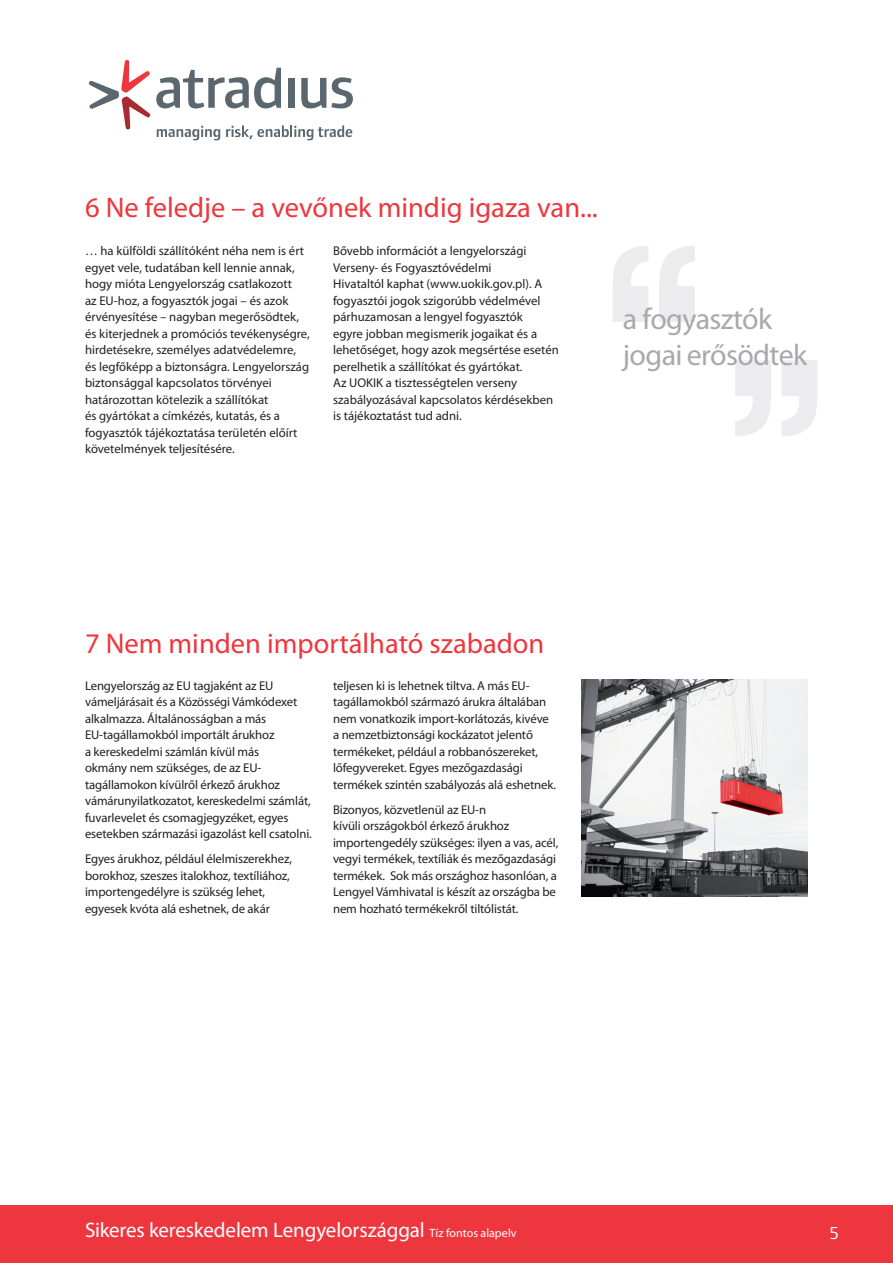
<style>
.page{position:relative;width:893px;height:1263px;background:#fff}
.page>*{position:absolute;margin:0;border:0;box-sizing:border-box;transform-origin:0 0}
.t1{font:30px/36px "Myriad Pro";letter-spacing:-.02em;color:#a8a9ad}
.t2{font:28.5px "Myriad Pro";color:#ee363e}
.t3{font:21px "Myriad Pro";letter-spacing:-.005em;color:#fff}
.t4{font:18px "Foundry Form Sans";color:#fff}
.t5{font:12.75px/16.5px "Myriad Pro";letter-spacing:-.01em;color:#231f20}
.s1{font-size:12px}
</style>
<div class="page">
<div style="left:0;top:1205px;width:893px;height:58px;background:#ee363e"></div>
<svg style="left:89px;top:60px;width:264px;height:80px"></svg>
<img style="left:581px;top:680px;width:227px;height:216px">
<svg style="left:735px;top:360px;width:82px;height:76px"></svg>
<svg style="left:613px;top:246px;width:82px;height:76px"></svg>
<p class="t2" style="left:85px;top:190px;width:514px">6 Ne feledje – a vevőnek mindig igaza van...</p>
<p class="t5" style="left:85px;top:243px;width:226px">… ha külföldi szállítóként néha nem is ért egyet vele, tudatában kell lennie annak, hogy mióta Lengyelország csatlakozott<br>az EU-hoz, a fogyasztók jogai – és azok érvényesítése – nagyban megerősödtek, és kiterjednek a promóciós tevékenységre, hirdetésekre, személyes adatvédelemre, és legfőképp a biztonságra. Lengyelország biztonsággal kapcsolatos törvényei határozottan kötelezik a szállítókat<br>és gyártókat a címkézés, kutatás, és a fogyasztók tájékoztatása területén előírt követelmények teljesítésére.</p>
<p class="t5" style="left:333px;top:243px;width:227px">Bővebb információt a lengyelországi Verseny- és Fogyasztóvédelmi<br>Hivataltól kaphat (www.uokik.gov.pl). A fogyasztói jogok szigorúbb védelmével párhuzamosan a lengyel fogyasztók<br>egyre jobban megismerik jogaikat és a lehetőséget, hogy azok megsértése esetén perelhetik a szállítókat és gyártókat.<br>Az UOKIK a tisztességtelen verseny szabályozásával kapcsolatos kérdésekben is tájékoztatást tud adni.</p>
<p class="t1" style="left:623px;top:301px;width:186px">a fogyasztók jogai erősödtek</p>
<p class="t2" style="left:85px;top:626px;width:461px">7 Nem minden importálható szabadon</p>
<p class="t5" style="left:85px;top:677px;width:228px">Lengyelország az EU tagjaként az EU vámeljárásait és a Közösségi Vámkódexet alkalmazza. Általánosságban a más EU-tagállamokból importált árukhoz<br>a kereskedelmi számlán kívül más<br>okmány nem szükséges, de az EU&shy;tagállamokon kívülről érkező árukhoz vámárunyilatkozatot, kereskedelmi számlát, fuvarlevelet és csomagjegyzéket, egyes esetekben származási igazolást kell csatolni.</p>
<p class="t5" style="left:85px;top:850px;width:208px">Egyes árukhoz, például élelmiszerekhez, borokhoz, szeszes italokhoz, textíliához, importengedélyre is szükség lehet, egyesek kvóta alá eshetnek, de akár</p>
<p class="t5" style="left:333px;top:677px;width:225px">teljesen ki is lehetnek tiltva. A más EU&shy;tagállamokból származó árukra általában nem vonatkozik import-korlátozás, kivéve a nemzetbiztonsági kockázatot jelentő termékeket, például a robbanószereket, lőfegyvereket. Egyes mezőgazdasági termékek szintén szabályozás alá eshetnek.</p>
<p class="t5" style="left:333px;top:801px;width:227px">Bizonyos, közvetlenül az EU-n<br>kívüli országokból érkező árukhoz importengedély szükséges: ilyen a vas, acél, vegyi termékek, textíliák és mezőgazdasági termékek. Sok más országhoz hasonlóan, a Lengyel Vámhivatal is készít az országba be nem hozható termékekről tiltólistát.</p>
<p class="t3" style="left:85px;top:1217px;width:433px">Sikeres kereskedelem Lengyelországgal <span class="s1">Tíz fontos alapelv</span></p>
<p class="t4" style="left:830px;top:1223px;width:10px">5</p>
</div>
